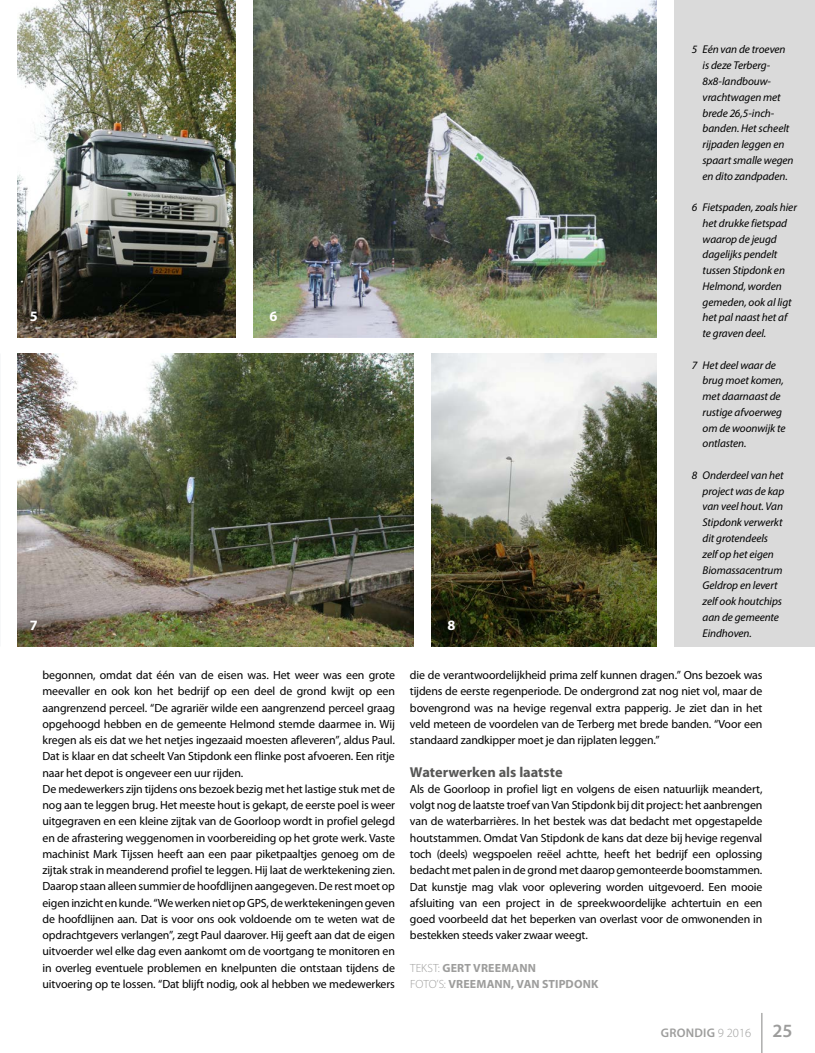
<style>
.page{position:relative;width:815px;height:1053px;background:#fff}
.page>*{position:absolute;margin:0;border:0;box-sizing:border-box;transform-origin:0 0}
.t1{font:700 14.38px "Myriad Pro";letter-spacing:-.005em;color:#575756}
.t2{font:700 14.38px "Myriad Pro";color:#fff}
.t3{font:600 12.5px "Myriad Pro";letter-spacing:.02em;color:#9d9d9c}
.t4{font:11.88px/16.2px "Myriad Pro";letter-spacing:-.01em;color:#000;text-align:justify}
.t5{font:700 11.88px/16.2px "Myriad Pro";letter-spacing:.015em;color:#9d9d9c}
.t6{font:italic 11.25px/15.8px "Myriad Pro";letter-spacing:-.005em;color:#000}
.s1{font-weight:300}
.s2{font-size:18.75px}
</style>
<div class="page">
<hr style="left:761px;top:1012px;width:1px;height:40px;background:#9d9d9c">
<div style="left:674px;top:0;width:141px;height:646px;background:#dadada"></div>
<img style="left:18px;top:0;width:217px;height:338px">
<img style="left:253px;top:0;width:404px;height:338px">
<img style="left:431px;top:354px;width:226px;height:292px">
<img style="left:18px;top:354px;width:395px;height:292px">
<p class="t2" style="left:30px;top:307px;width:9px">5</p>
<p class="t2" style="left:269px;top:307px;width:9px">6</p>
<p class="t2" style="left:30px;top:616px;width:9px">7</p>
<p class="t2" style="left:447px;top:616px;width:9px">8</p>
<p class="t6" style="left:703px;top:42px;width:92px;text-indent:-11px">5 Eén van de troeven is deze Terberg-<br>8x8-landbouw&shy;vrachtwagen met brede 26,5-inch&shy;banden. Het scheelt rijpaden leggen en spaart smalle wegen en dito zandpaden.</p>
<p class="t6" style="left:703px;top:199px;width:96px;text-indent:-11px">6 Fietspaden, zoals hier het drukke fietspad waarop de jeugd dagelijks pendelt tussen Stipdonk en<br>Helmond, worden gemeden, ook al ligt het pal naast het af te graven deel.</p>
<p class="t6" style="left:703px;top:357px;width:85px;text-indent:-11px">7 Het deel waar de brug moet komen, met daarnaast de rustige afvoerweg om de woonwijk te ontlasten.</p>
<p class="t6" style="left:703px;top:467px;width:83px;text-indent:-11px">8 Onderdeel van het project was de kap van veel hout. Van<br>Stipdonk verwerkt dit grotendeels zelf op het eigen<br>Biomassacentrum<br>Geldrop en levert zelf ook houtchips aan de gemeente<br>Eindhoven.</p>
<p class="t4" style="left:43px;top:666px;width:354px;text-align:left">begonnen, omdat dat één van de eisen was. Het weer was een grote meevaller en ook kon het bedrijf op een deel de grond kwijt op een aangrenzend perceel. “De agrariër wilde een aangrenzend perceel graag opgehoogd hebben en de gemeente Helmond stemde daarmee in. Wij kregen als eis dat we het netjes ingezaaid moesten afleveren”, aldus Paul.<br>Dat is klaar en dat scheelt Van Stipdonk een flinke post afvoeren. Een ritje naar het depot is ongeveer een uur rijden.<br>De medewerkers zijn tijdens ons bezoek bezig met het lastige stuk met de nog aan te leggen brug. Het meeste hout is gekapt, de eerste poel is weer uitgegraven en een kleine zijtak van de Goorloop wordt in profiel gelegd en de afrastering weggenomen in voorbereiding op het grote werk. Vaste machinist Mark Tijssen heeft aan een paar piketpaaltjes genoeg om de zijtak strak in meanderend profiel te leggen. Hij laat de werktekening zien.<br>Daarop staan alleen summier de hoofdlijnen aangegeven. De rest moet op eigen inzicht en kunde. “We werken niet op GPS, de werktekeningen geven de hoofdlijnen aan. Dat is voor ons ook voldoende om te weten wat de opdrachtgevers verlangen”, zegt Paul daarover. Hij geeft aan dat de eigen uitvoerder wel elke dag even aankomt om de voortgang te monitoren en in overleg eventuele problemen en knelpunten die ontstaan tijdens de uitvoering op te lossen. “Dat blijft nodig, ook al hebben we medewerkers</p>
<p class="t4" style="left:410px;top:666px;width:354px">die de verantwoordelijkheid prima zelf kunnen dragen.” Ons bezoek was tijdens de eerste regenperiode. De ondergrond zat nog niet vol, maar de bovengrond was na hevige regenval extra papperig. Je ziet dan in het veld meteen de voordelen van de Terberg met brede banden. “Voor een standaard zandkipper moet je dan rijplaten leggen.”</p>
<p class="t1" style="left:410px;top:762px;width:154px">Waterwerken als laatste</p>
<p class="t4" style="left:410px;top:780px;width:354px">Als de Goorloop in profiel ligt en volgens de eisen natuurlijk meandert, volgt nog de laatste troef van Van Stipdonk bij dit project: het aanbrengen van de waterbarrières. In het bestek was dat bedacht met opgestapelde houtstammen. Omdat Van Stipdonk de kans dat deze bij hevige regenval toch (deels) wegspoelen reëel achtte, heeft het bedrijf een oplossing bedacht met palen in de grond met daarop gemonteerde boomstammen.<br>Dat kunstje mag vlak voor oplevering worden uitgevoerd. Een mooie afsluiting van een project in de spreekwoordelijke achtertuin en een goed voorbeeld dat het beperken van overlast voor de omwonenden in bestekken steeds vaker zwaar weegt.</p>
<p class="t5" style="left:410px;top:959px;width:190px"><span class="s1">TEKST:</span> GERT VREEMANN<br><span class="s1">FOTO’S:</span> VREEMANN, VAN STIPDONK</p>
<p class="t3" style="left:661px;top:1024px;width:133px">GRONDIG <span class="s1">9 2016</span> <span class="s2">25</span></p>
</div>
